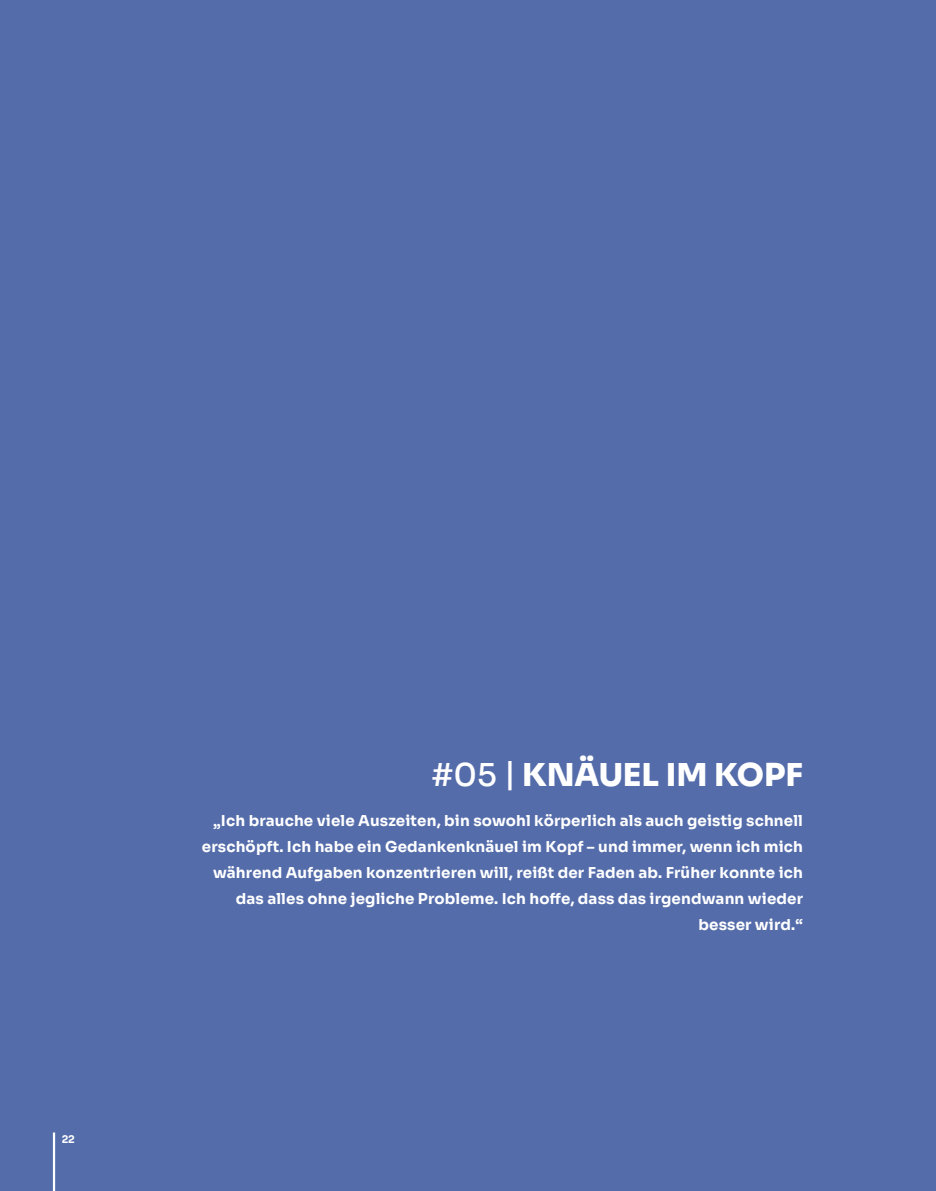
<style>
.page{position:relative;width:936px;height:1191px;background:#fff}
.page>*{position:absolute;margin:0;border:0;box-sizing:border-box;transform-origin:0 0}
.t1{font:800 31.5px "Sora";color:#fff}
.t2{font:700 15px/25.8px "Sora";letter-spacing:.01em;color:#fff;text-align:right}
.t3{font:700 10.5px "Sora";color:#fff}
.s1{font-weight:500}
</style>
<div class="page">
<div style="left:0;top:0;width:935px;height:1191px;background:#546caa"></div>
<hr style="left:53px;top:1132px;width:2px;height:59px;background:#fff">
<p class="t3" style="left:62px;top:1130px;width:15px">22</p>
<p class="t1" style="left:431px;top:748px;width:373px"><span class="s1">#05 |</span> KNÄUEL IM KOPF</p>
<p class="t2" style="left:202px;top:806px;width:602px">„Ich brauche viele Auszeiten, bin sowohl körperlich als auch geistig schnell erschöpft. Ich habe ein Gedankenknäuel im Kopf – und immer, wenn ich mich während Aufgaben konzentrieren will, reißt der Faden ab. Früher konnte ich das alles ohne jegliche Probleme. Ich hoffe, dass das irgendwann wieder besser wird.“</p>
</div>
